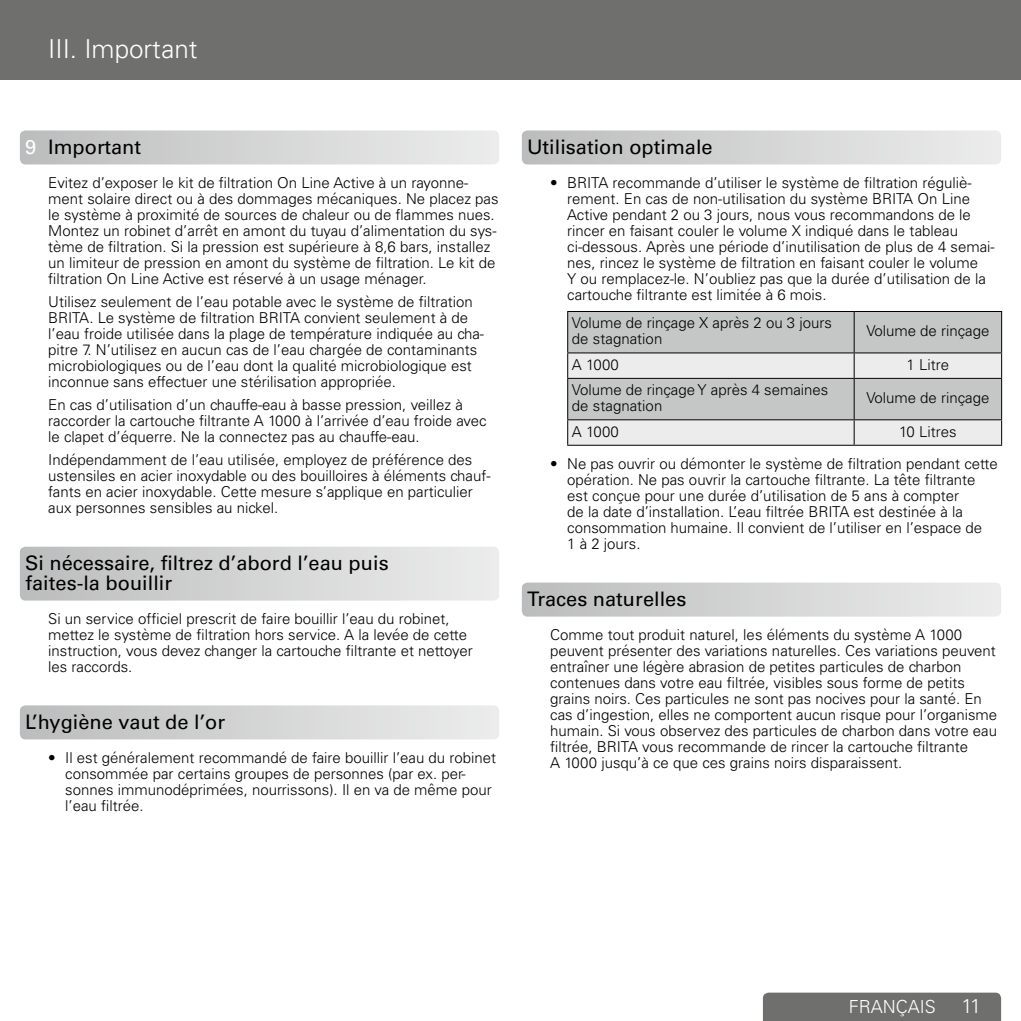
<style>
.page{position:relative;width:1021px;height:1021px;background:#fff}
.page>*{position:absolute;margin:0;border:0;box-sizing:border-box;transform-origin:0 0}
.t1{font:300 26px "Univers CE";color:#fff}
.t2{font:500 20px/20px "Univers CE";color:#000}
.t3{font:300 20px "Univers";color:#fff}
.t4{font:300 18px "Univers";color:#fff}
.t5{font:300 15px/16px "Univers CE";color:#000}
.s1{color:#fff}
</style>
<div class="page">
<div style="left:0;top:0;width:1020px;height:79px;background:#6f6f6e"></div>
<div style="left:763px;top:992px;width:238px;height:28px;background:#6f6f6e"></div>
<svg style="left:20px;top:130px;width:479px;height:34px;background:#d4d5d5"></svg>
<svg style="left:20px;top:546px;width:479px;height:54px;background:#d4d5d5"></svg>
<svg style="left:20px;top:705px;width:479px;height:34px;background:#d4d5d5"></svg>
<svg style="left:522px;top:130px;width:479px;height:34px;background:#d4d5d5"></svg>
<div style="left:568px;top:312px;width:433px;height:40px;background:#c5c6c6"></div>
<hr style="left:853px;top:312px;width:1px;height:40px;background:#000">
<svg style="left:567px;top:353px;width:435px;height:92px;background:#d6d6d7"></svg>
<hr style="left:567px;top:445px;width:287px;height:1px;background:#000">
<hr style="left:854px;top:445px;width:148px;height:1px;background:#000">
<hr style="left:567px;top:311px;width:287px;height:1px;background:#000">
<hr style="left:567px;top:312px;width:1px;height:40px;background:#000">
<hr style="left:854px;top:311px;width:148px;height:1px;background:#000">
<hr style="left:1001px;top:312px;width:1px;height:40px;background:#000">
<hr style="left:567px;top:352px;width:287px;height:1px;background:#000">
<hr style="left:854px;top:352px;width:148px;height:1px;background:#000">
<hr style="left:567px;top:378px;width:287px;height:1px;background:#000">
<hr style="left:567px;top:379px;width:1px;height:40px;background:#000">
<hr style="left:854px;top:378px;width:148px;height:1px;background:#000">
<hr style="left:1001px;top:379px;width:1px;height:40px;background:#000">
<hr style="left:567px;top:419px;width:287px;height:1px;background:#000">
<hr style="left:854px;top:419px;width:148px;height:1px;background:#000">
<svg style="left:522px;top:582px;width:479px;height:34px;background:#d4d5d5"></svg>
<h1 class="t1" style="left:48px;top:34px;width:151px">III. Important</h1>
<h2 class="t2" style="left:25px;top:137px;width:117px"><span class="s1">9</span> Important</h2>
<p class="t5" style="left:48px;top:174px;width:452px">Evitez d’exposer le kit de filtration On Line Active à un rayonne&shy;ment solaire direct ou à des dommages mécaniques. Ne placez pas le système à proximité de sources de chaleur ou de flammes nues.<br>Montez un robinet d’arrêt en amont du tuyau d’alimentation du sys&shy;tème de filtration. Si la pression est supérieure à 8,6 bars, installez un limiteur de pression en amont du système de filtration. Le kit de filtration On Line Active est réservé à un usage ménager.</p>
<p class="t5" style="left:48px;top:294px;width:437px">Utilisez seulement de l’eau potable avec le système de filtration BRITA. Le système de filtration BRITA convient seulement à de l’eau froide utilisée dans la plage de température indiquée au cha&shy;pitre 7. N’utilisez en aucun cas de l’eau chargée de contaminants microbiologiques ou de l’eau dont la qualité microbiologique est inconnue sans effectuer une stérilisation appropriée.</p>
<p class="t5" style="left:48px;top:397px;width:440px">En cas d’utilisation d’un chauffe-eau à basse pression, veillez à raccorder la cartouche filtrante A 1000 à l’arrivée d’eau froide avec le clapet d’équerre. Ne la connectez pas au chauffe-eau.</p>
<p class="t5" style="left:48px;top:452px;width:444px">Indépendamment de l’eau utilisée, employez de préférence des ustensiles en acier inoxydable ou des bouilloires à éléments chauf&shy;fants en acier inoxydable. Cette mesure s’applique en particulier aux personnes sensibles au nickel.</p>
<h2 class="t2" style="left:25px;top:553px;width:365px">Si nécessaire, filtrez d’abord l’eau puis faites-la bouillir</h2>
<p class="t5" style="left:48px;top:610px;width:426px">Si un service officiel prescrit de faire bouillir l’eau du robinet, mettez le système de filtration hors service. A la levée de cette instruction, vous devez changer la cartouche filtrante et nettoyer les raccords.</p>
<h2 class="t2" style="left:25px;top:712px;width:202px">L’hygiène vaut de l’or</h2>
<p class="t5" style="left:65px;top:749px;width:432px;text-indent:-17px">• Il est généralement recommandé de faire bouillir l’eau du robinet consommée par certains groupes de personnes (par ex. per&shy;sonnes immunodéprimées, nourrissons). Il en va de même pour l’eau filtrée.</p>
<h2 class="t2" style="left:527px;top:137px;width:187px">Utilisation optimale</h2>
<p class="t5" style="left:567px;top:174px;width:429px;text-indent:-17px">• BRITA recommande d’utiliser le système de filtration réguliè&shy;rement. En cas de non-utilisation du système BRITA On Line Active pendant 2 ou 3 jours, nous vous recommandons de le rincer en faisant couler le volume X indiqué dans le tableau ci-dessous. Après une période d’inutilisation de plus de 4 semai&shy;nes, rincez le système de filtration en faisant couler le volume<br>Y ou remplacez-le. N’oubliez pas que la durée d’utilisation de la cartouche filtrante est limitée à 6 mois.</p>
<p class="t5" style="left:572px;top:315px;width:261px">Volume de rinçage X après 2 ou 3 jours de stagnation</p>
<p class="t5" style="left:866px;top:323px;width:125px">Volume de rinçage</p>
<p class="t5" style="left:572px;top:357px;width:49px">A 1000</p>
<p class="t5" style="left:906px;top:357px;width:44px">1 Litre</p>
<p class="t5" style="left:572px;top:382px;width:258px">Volume de rinçage Y après 4 semaines de stagnation</p>
<p class="t5" style="left:866px;top:390px;width:125px">Volume de rinçage</p>
<p class="t5" style="left:572px;top:424px;width:49px">A 1000</p>
<p class="t5" style="left:899px;top:424px;width:59px">10 Litres</p>
<p class="t5" style="left:567px;top:456px;width:432px;text-indent:-17px">• Ne pas ouvrir ou démonter le système de filtration pendant cette opération. Ne pas ouvrir la cartouche filtrante. La tête filtrante est conçue pour une durée d’utilisation de 5 ans à compter<br>de la date d’installation. L’eau filtrée BRITA est destinée à la consommation humaine. Il convient de l’utiliser en l’espace de<br>1 à 2 jours.</p>
<h2 class="t2" style="left:527px;top:589px;width:161px">Traces naturelles</h2>
<p class="t5" style="left:550px;top:626px;width:448px">Comme tout produit naturel, les éléments du système A 1000 peuvent présenter des variations naturelles. Ces variations peuvent entraîner une légère abrasion de petites particules de charbon contenues dans votre eau filtrée, visibles sous forme de petits grains noirs. Ces particules ne sont pas nocives pour la santé. En cas d’ingestion, elles ne comportent aucun risque pour l’organisme humain. Si vous observez des particules de charbon dans votre eau filtrée, BRITA vous recommande de rincer la cartouche filtrante<br>A 1000 jusqu’à ce que ces grains noirs disparaissent.</p>
<p class="t4" style="left:848px;top:995px;width:89px">FRANÇAIS</p>
<h2 class="t3" style="left:961px;top:993px;width:21px">11</h2>
</div>
